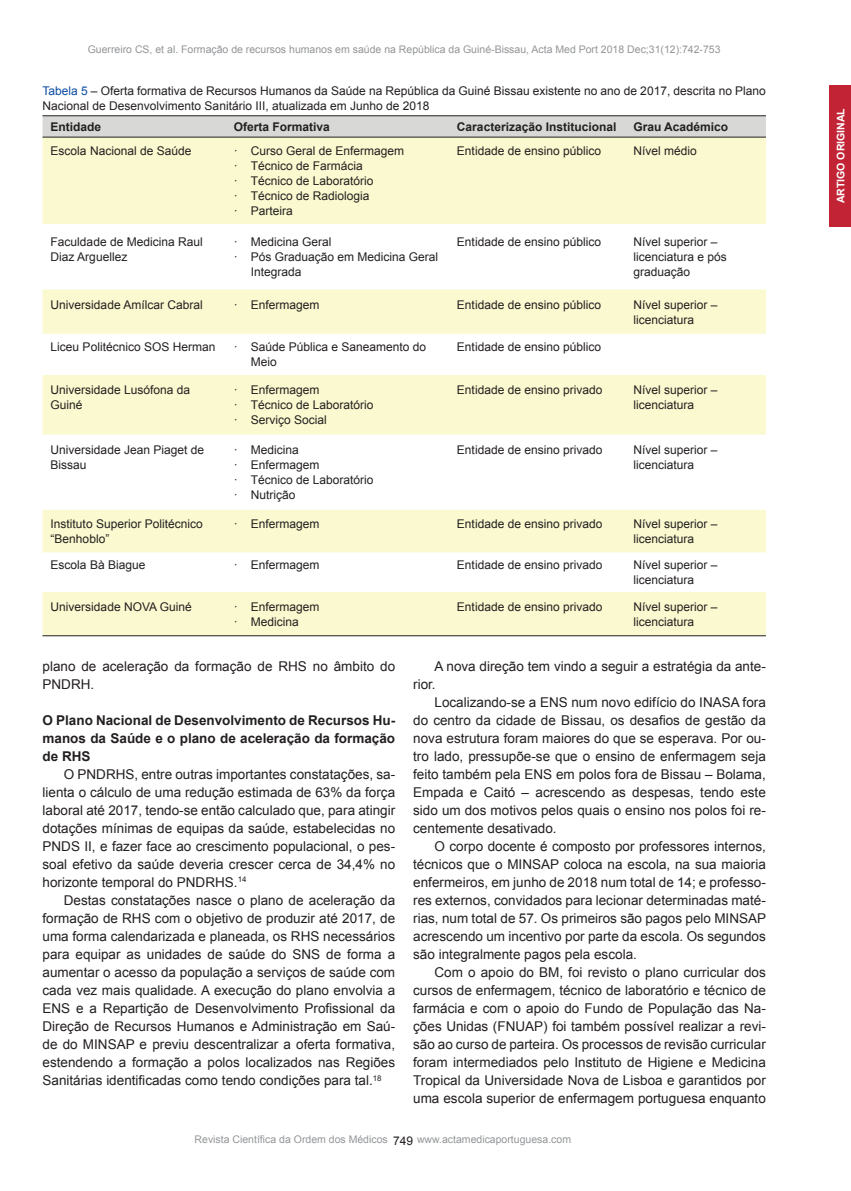
<style>
.page{position:relative;width:851px;height:1191px;background:#fff}
.page>*{position:absolute;margin:0;border:0;box-sizing:border-box;transform-origin:0 0}
.t1{font:13.5px/18px "Arial";color:#231f20;text-align:justify}
.t2{font:700 13.5px/18px "Arial";color:#231f20;text-align:justify}
.t3{font:12px/15px "Arial";color:#231f20}
.t4{font:700 12px "Arial";color:#231f20}
.t5{font:10.5px "Arial";color:#939598}
.t6{font:700 10.5px "Arial";color:#fff}
.s1{color:#0d4da1}
</style>
<div class="page">
<div style="left:829px;top:85px;width:22px;height:142px;background:#c22436"></div>
<svg style="left:43px;top:116px;width:723px;height:21px;background:#d2d2d1"></svg>
<svg style="left:43px;top:138px;width:723px;height:497px;fill:#fbf9cf"></svg>
<hr style="left:43px;top:115px;width:723px;height:1px;background:#231f20">
<hr style="left:43px;top:137px;width:723px;height:1px;background:#231f20">
<hr style="left:43px;top:635px;width:723px;height:1px;background:#231f20">
<p class="t5" style="left:88px;top:42px;width:634px">Guerreiro CS, et al. Formação de recursos humanos em saúde na República da Guiné-Bissau, Acta Med Port 2018 Dec;31(12):742-753</p>
<p class="t3" style="left:43px;top:83px;width:725px"><span class="s1">Tabela 5</span> – Oferta formativa de Recursos Humanos da Saúde na República da Guiné Bissau existente no ano de 2017, descrita no Plano<br>Nacional de Desenvolvimento Sanitário III, atualizada em Junho de 2018</p>
<p class="t4" style="left:51px;top:118px;width:52px">Entidade</p>
<p class="t4" style="left:234px;top:118px;width:98px">Oferta Formativa</p>
<p class="t4" style="left:457px;top:118px;width:161px">Caracterização Institucional</p>
<p class="t4" style="left:633px;top:118px;width:96px">Grau Académico</p>
<p class="t3" style="left:51px;top:143px;width:142px">Escola Nacional de Saúde</p>
<p class="t3" style="left:234px;top:143px;width:172px">· Curso Geral de Enfermagem · Técnico de Farmácia<br>· Técnico de Laboratório<br>· Técnico de Radiologia<br>· Parteira</p>
<p class="t3" style="left:457px;top:143px;width:146px">Entidade de ensino público</p>
<p class="t3" style="left:633px;top:143px;width:65px">Nível médio</p>
<p class="t3" style="left:51px;top:234px;width:154px">Faculdade de Medicina Raul<br>Diaz Arguellez</p>
<p class="t3" style="left:234px;top:234px;width:99px">· Medicina Geral</p>
<p class="t3" style="left:457px;top:234px;width:146px">Entidade de ensino público</p>
<p class="t3" style="left:633px;top:234px;width:95px">Nível superior – licenciatura e pós graduação</p>
<p class="t3" style="left:234px;top:249px;width:206px">· Pós Graduação em Medicina Geral</p>
<p class="t3" style="left:251px;top:264px;width:52px">Integrada</p>
<p class="t3" style="left:51px;top:297px;width:154px">Universidade Amílcar Cabral</p>
<p class="t3" style="left:234px;top:297px;width:87px">· Enfermagem</p>
<p class="t3" style="left:457px;top:297px;width:146px">Entidade de ensino público</p>
<p class="t3" style="left:633px;top:297px;width:86px">Nível superior – licenciatura</p>
<p class="t3" style="left:51px;top:339px;width:166px">Liceu Politécnico SOS Herman</p>
<p class="t3" style="left:251px;top:339px;width:177px;text-indent:-17px">· Saúde Pública e Saneamento do<br>Meio</p>
<p class="t3" style="left:457px;top:339px;width:146px">Entidade de ensino público</p>
<p class="t3" style="left:51px;top:382px;width:141px">Universidade Lusófona da<br>Guiné</p>
<p class="t3" style="left:234px;top:382px;width:141px">· Enfermagem<br>· Técnico de Laboratório · Serviço Social</p>
<p class="t3" style="left:457px;top:382px;width:147px">Entidade de ensino privado</p>
<p class="t3" style="left:633px;top:382px;width:86px">Nível superior – licenciatura</p>
<p class="t3" style="left:51px;top:442px;width:155px">Universidade Jean Piaget de<br>Bissau</p>
<p class="t3" style="left:234px;top:442px;width:141px">· Medicina<br>· Enfermagem<br>· Técnico de Laboratório · Nutrição</p>
<p class="t3" style="left:457px;top:442px;width:147px">Entidade de ensino privado</p>
<p class="t3" style="left:633px;top:442px;width:86px">Nível superior – licenciatura</p>
<p class="t3" style="left:51px;top:516px;width:154px">Instituto Superior Politécnico “Benhoblo”</p>
<p class="t3" style="left:234px;top:516px;width:87px">· Enfermagem</p>
<p class="t3" style="left:457px;top:516px;width:147px">Entidade de ensino privado</p>
<p class="t3" style="left:633px;top:516px;width:86px">Nível superior – licenciatura</p>
<p class="t3" style="left:51px;top:557px;width:96px">Escola Bà Biague</p>
<p class="t3" style="left:234px;top:557px;width:87px">· Enfermagem</p>
<p class="t3" style="left:457px;top:557px;width:147px">Entidade de ensino privado</p>
<p class="t3" style="left:633px;top:557px;width:86px">Nível superior – licenciatura</p>
<p class="t3" style="left:51px;top:599px;width:143px">Universidade NOVA Guiné</p>
<p class="t3" style="left:234px;top:599px;width:87px">· Enfermagem · Medicina</p>
<p class="t3" style="left:457px;top:599px;width:147px">Entidade de ensino privado</p>
<p class="t3" style="left:633px;top:599px;width:86px">Nível superior – licenciatura</p>
<p class="t1" style="left:43px;top:657px;width:354px">plano de aceleração da formação de RHS no âmbito do<br>PNDRH.</p>
<p class="t2" style="left:43px;top:711px;width:354px">O Plano Nacional de Desenvolvimento de Recursos Hu&shy;manos da Saúde e o plano de aceleração da formação de RHS</p>
<p class="t1" style="left:43px;top:765px;width:354px;text-indent:21px">O PNDRHS, entre outras importantes constatações, sa&shy;lienta o cálculo de uma redução estimada de 63% da força laboral até 2017, tendo-se então calculado que, para atingir dotações mínimas de equipas da saúde, estabelecidas no PNDS II, e fazer face ao crescimento populacional, o pes&shy;soal efetivo da saúde deveria crescer cerca de 34,4% no horizonte temporal do PNDRHS.<sup>14</sup></p>
<p class="t1" style="left:43px;top:891px;width:354px;text-indent:21px">Destas constatações nasce o plano de aceleração da formação de RHS com o objetivo de produzir até 2017, de uma forma calendarizada e planeada, os RHS necessários para equipar as unidades de saúde do SNS de forma a aumentar o acesso da população a serviços de saúde com cada vez mais qualidade. A execução do plano envolvia a ENS e a Repartição de Desenvolvimento Profissional da Direção de Recursos Humanos e Administração em Saú&shy;de do MINSAP e previu descentralizar a oferta formativa, estendendo a formação a polos localizados nas Regiões Sanitárias identificadas como tendo condições para tal.<sup>18</sup></p>
<p class="t1" style="left:413px;top:657px;width:354px;text-indent:21px">A nova direção tem vindo a seguir a estratégia da ante&shy;rior.</p>
<p class="t1" style="left:413px;top:693px;width:354px;text-indent:21px">Localizando-se a ENS num novo edifício do INASA fora do centro da cidade de Bissau, os desafios de gestão da nova estrutura foram maiores do que se esperava. Por ou&shy;tro lado, pressupõe-se que o ensino de enfermagem seja feito também pela ENS em polos fora de Bissau – Bolama, Empada e Caitó – acrescendo as despesas, tendo este sido um dos motivos pelos quais o ensino nos polos foi re&shy;centemente desativado.</p>
<p class="t1" style="left:413px;top:837px;width:354px;text-indent:21px">O corpo docente é composto por professores internos, técnicos que o MINSAP coloca na escola, na sua maioria enfermeiros, em junho de 2018 num total de 14; e professo&shy;res externos, convidados para lecionar determinadas maté&shy;rias, num total de 57. Os primeiros são pagos pelo MINSAP acrescendo um incentivo por parte da escola. Os segundos são integralmente pagos pela escola.</p>
<p class="t1" style="left:413px;top:963px;width:354px;text-indent:21px">Com o apoio do BM, foi revisto o plano curricular dos cursos de enfermagem, técnico de laboratório e técnico de farmácia e com o apoio do Fundo de População das Na&shy;ções Unidas (FNUAP) foi também possível realizar a revi&shy;são ao curso de parteira. Os processos de revisão curricular foram intermediados pelo Instituto de Higiene e Medicina Tropical da Universidade Nova de Lisboa e garantidos por uma escola superior de enfermagem portuguesa enquanto</p>
<p class="t5" style="left:195px;top:1132px;width:195px">Revista Científica da Ordem dos Médicos</p>
<p class="t5" style="left:417px;top:1132px;width:156px">www.actamedicaportuguesa.com</p>
<p class="t3" style="left:393px;top:1133px;width:22px">749</p>
<p class="t6" style="left:833px;top:203px;width:97px;rotate:-90deg">ARTIGO ORIGINAL</p>
</div>
